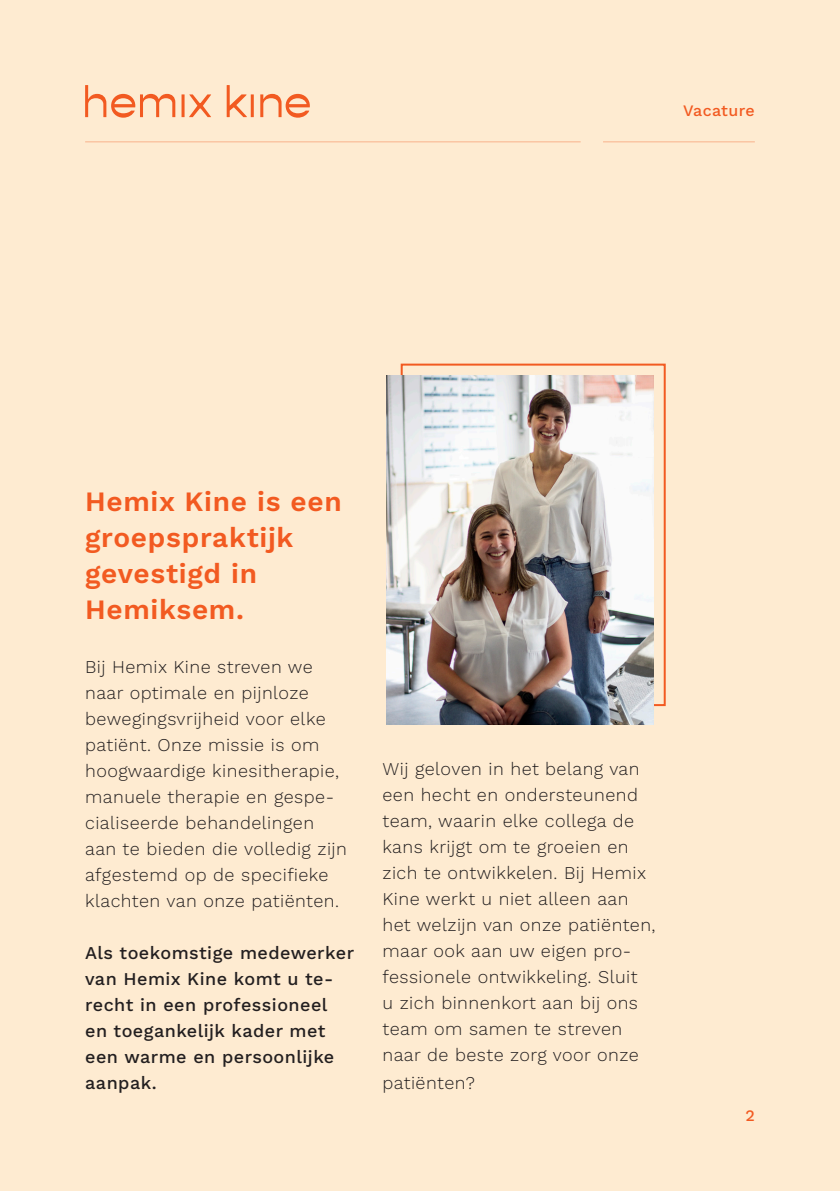
<style>
.page{position:relative;width:840px;height:1191px;background:#fff}
.page>*{position:absolute;margin:0;border:0;box-sizing:border-box;transform-origin:0 0}
.t1{font:600 28px/36px "Work Sans";letter-spacing:.025em;color:#f25a21}
.t2{font:300 18px/26px "Work Sans";letter-spacing:.025em;color:#231f20}
.t3{font:500 18px/26px "Work Sans";letter-spacing:.025em;color:#231f20}
.t4{font:500 16px "Work Sans";letter-spacing:.025em;color:#f25a21}
</style>
<div class="page">
<div style="left:0;top:0;width:839px;height:1191px;background:#feebd1"></div>
<svg style="left:85px;top:85px;width:90px;height:33px"></svg>
<hr style="left:181px;top:94px;width:3px;height:23px;background:#f25a21">
<svg style="left:226px;top:85px;width:21px;height:32px"></svg>
<svg style="left:250px;top:94px;width:4px;height:23px"></svg>
<svg style="left:260px;top:94px;width:49px;height:24px"></svg>
<svg style="left:189px;top:94px;width:22px;height:23px"></svg>
<hr style="left:85px;top:141px;width:495px;height:1px;background:#f25a21">
<hr style="left:602px;top:141px;width:152px;height:1px;background:#f25a21">
<div style="left:400px;top:363px;width:265px;height:343px;border:2px solid #f25a21"></div>
<img style="left:386px;top:376px;width:267px;height:348px">
<p class="t4" style="left:682px;top:98px;width:73px">Vacature</p>
<p class="t1" style="left:85px;top:482px;width:258px">Hemix Kine is een groepspraktijk gevestigd in<br>Hemiksem.</p>
<p class="t2" style="left:85px;top:653px;width:263px">Bij Hemix Kine streven we naar optimale en pijnloze bewegingsvrijheid voor elke patiënt. Onze missie is om hoogwaardige kinesitherapie, manuele therapie en gespe&shy;cialiseerde behandelingen aan te bieden die volledig zijn afgestemd op de specifieke klachten van onze patiënten.</p>
<p class="t3" style="left:85px;top:939px;width:270px">Als toekomstige medewerker van Hemix Kine komt u te&shy;recht in een professioneel<br>en toegankelijk kader met een warme en persoonlijke aanpak.</p>
<p class="t2" style="left:382px;top:755px;width:274px">Wij geloven in het belang van een hecht en ondersteunend team, waarin elke collega de kans krijgt om te groeien en zich te ontwikkelen. Bij Hemix<br>Kine werkt u niet alleen aan het welzijn van onze patiënten, maar ook aan uw eigen pro&shy;fessionele ontwikkeling. Sluit<br>u zich binnenkort aan bij ons team om samen te streven naar de beste zorg voor onze</p>
<p class="t2" style="left:382px;top:1069px;width:94px">patiënten?</p>
<p class="t4" style="left:745px;top:1103px;width:11px">2</p>
</div>
